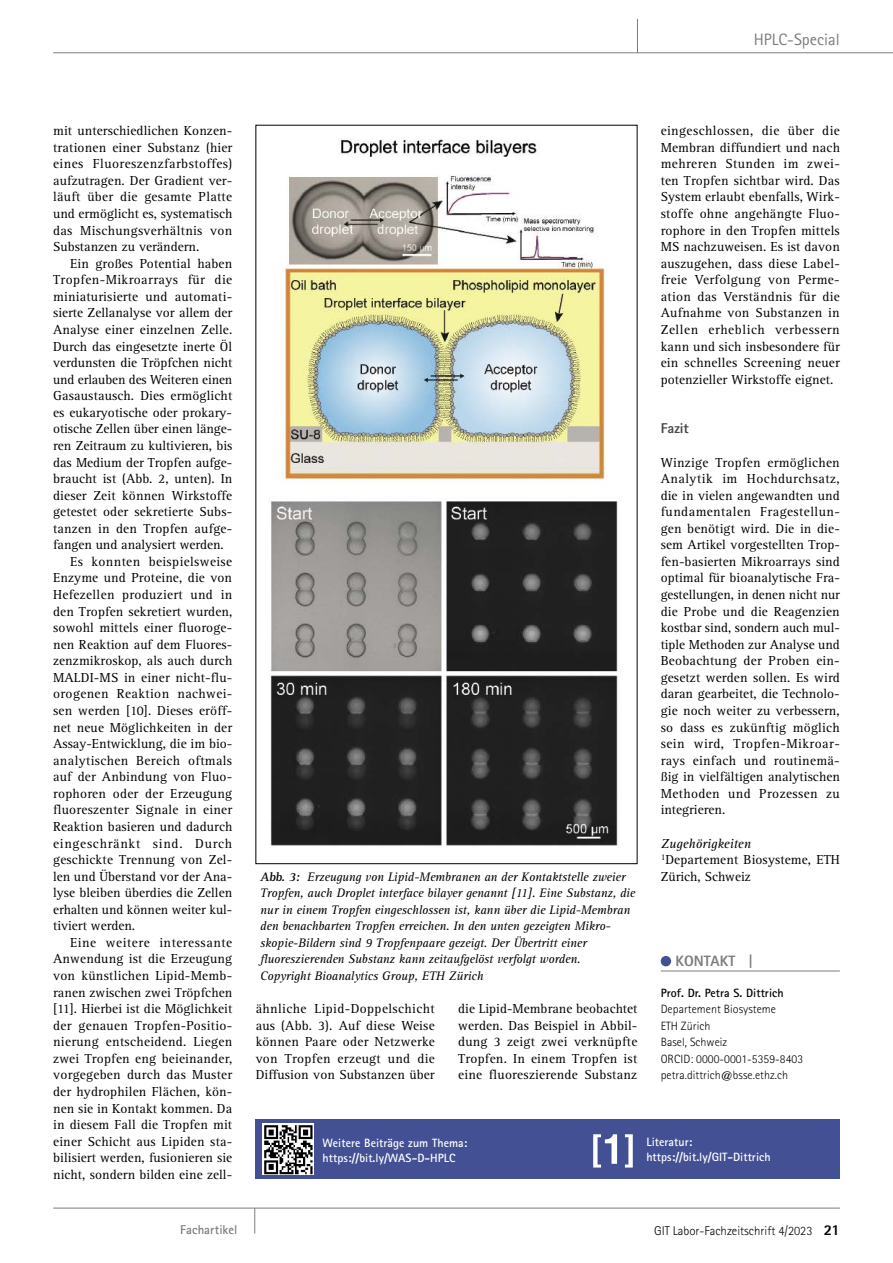
<style>
.page{position:relative;width:893px;height:1263px;background:#fff}
.page>*{position:absolute;margin:0;border:0;box-sizing:border-box;transform-origin:0 0}
.t1{font:16.5px "Rotis Sans Serif Std";color:#7c7c7c}
.t2{font:800 15px "Rotis Sans Serif Std";color:#7c7c7c}
.t3{font:800 14.25px "Rotis Sans Serif Std";color:#484848}
.t4{font:13.5px/16.5px "Rotis Serif Std";letter-spacing:.01em;color:#000;text-align:justify}
.t5{font:13.5px "Rotis Serif Std";letter-spacing:.03em;color:#000}
.t6{font:13.5px "Rotis Serif Std";letter-spacing:.055em;color:#000}
.t7{font:13.5px "Rotis Serif Std";letter-spacing:.04em;color:#000}
.t8{font:italic 12.75px/16.5px "Rotis Serif Std";letter-spacing:-.01em;color:#000}
.t9{font:300 12.75px "Rotis Sans Serif Std";color:#000}
.t10{font:700 12.75px "Rotis Sans Serif Std";letter-spacing:.005em;color:#7c7c7c}
.t11{font:300 12px/16.5px "Rotis Sans Serif Std";letter-spacing:.005em;color:#000}
.t12{font:700 12px/15px "Rotis Sans Serif Std";letter-spacing:.005em;color:#fff}
.t13{font:700 12px "Rotis Sans Serif Std";letter-spacing:.005em;color:#000}
.s1{font-weight:700;font-style:normal}
.s2{font-style:italic}
.s3{font-weight:800;font-size:15px}
</style>
<div class="page">
<div style="left:256px;top:1119px;width:584px;height:60px;background:#435093"></div>
<svg style="left:593px;top:1134px;width:40px;height:33px"></svg>
<hr style="left:661px;top:971px;width:179px;height:1px;background:#7c7c7c">
<div style="left:661px;top:956px;width:10px;height:10px;background:#435093;border-radius:50%"></div>
<img style="left:270px;top:139px;width:349px;height:708px">
<img style="left:263px;top:1123px;width:51px;height:51px">
<hr style="left:53px;top:52px;width:840px;height:1px;background:#7c7c7c">
<hr style="left:637px;top:19px;width:1px;height:34px;background:#7c7c7c">
<hr style="left:53px;top:1208px;width:787px;height:1px;background:#7c7c7c">
<svg style="left:254px;top:1208px;width:1px;height:25px"></svg>
<p class="t1" style="left:754px;top:29px;width:88px">HPLC-Special</p>
<p class="t4" style="left:53px;top:123px;width:181px">mit unterschiedlichen Konzen&shy;trationen einer Substanz (hier eines Fluoreszenzfarbstoffes) aufzutragen. Der Gradient ver&shy;läuft über die gesamte Platte und ermöglicht es, systematisch das Mischungsverhältnis von Substanzen zu verändern.</p>
<p class="t4" style="left:70px;top:255px;width:164px">Ein großes Potential haben</p>
<p class="t5" style="left:53px;top:272px;width:181px">Tropfen-Mikroarrays für die</p>
<p class="t4" style="left:53px;top:289px;width:181px">miniaturisierte und automati-</p>
<p class="t4" style="left:53px;top:305px;width:181px">sierte Zellanalyse vor allem der</p>
<p class="t4" style="left:53px;top:322px;width:181px">Analyse einer einzelnen Zelle.</p>
<p class="t4" style="left:53px;top:338px;width:181px">Durch das eingesetzte inerte Öl</p>
<p class="t4" style="left:53px;top:355px;width:181px">verdunsten die Tröpfchen nicht</p>
<p class="t4" style="left:53px;top:371px;width:181px">und erlauben des Weiteren einen</p>
<p class="t4" style="left:53px;top:388px;width:181px">Gasaustausch. Dies ermöglicht</p>
<p class="t4" style="left:53px;top:404px;width:180px">es eukaryotische oder prokary-</p>
<p class="t4" style="left:53px;top:421px;width:181px">otische Zellen über einen länge-</p>
<p class="t4" style="left:53px;top:438px;width:181px">ren Zeitraum zu kultivieren, bis</p>
<p class="t4" style="left:53px;top:454px;width:181px">das Medium der Tropfen aufge-</p>
<p class="t4" style="left:53px;top:471px;width:181px">braucht ist (Abb. 2, unten). In</p>
<p class="t4" style="left:53px;top:487px;width:181px">dieser Zeit können Wirkstoffe</p>
<p class="t4" style="left:53px;top:504px;width:181px">getestet oder sekretierte Subs-</p>
<p class="t4" style="left:53px;top:520px;width:181px">tanzen in den Tropfen aufge-</p>
<p class="t4" style="left:53px;top:537px;width:172px">fangen und analysiert werden.</p>
<p class="t5" style="left:70px;top:554px;width:164px">Es konnten beispielsweise</p>
<p class="t4" style="left:53px;top:570px;width:180px">Enzyme und Proteine, die von</p>
<p class="t4" style="left:53px;top:587px;width:181px">Hefezellen produziert und in</p>
<p class="t4" style="left:53px;top:603px;width:181px">den Tropfen sekretiert wurden,</p>
<p class="t4" style="left:53px;top:620px;width:181px">sowohl mittels einer fluoroge-</p>
<p class="t4" style="left:53px;top:636px;width:181px">nen Reaktion auf dem Fluores-</p>
<p class="t4" style="left:53px;top:653px;width:181px">zenzmikroskop, als auch durch</p>
<p class="t4" style="left:53px;top:669px;width:181px">MALDI-MS in einer nicht-flu-</p>
<p class="t4" style="left:53px;top:686px;width:181px">orogenen Reaktion nachwei-</p>
<p class="t4" style="left:53px;top:703px;width:181px">sen werden [10]. Dieses eröff-</p>
<p class="t4" style="left:53px;top:719px;width:181px">net neue Möglichkeiten in der</p>
<p class="t4" style="left:53px;top:736px;width:181px">Assay-Entwicklung, die im bio-</p>
<p class="t4" style="left:53px;top:752px;width:181px">analytischen Bereich oftmals</p>
<p class="t4" style="left:53px;top:769px;width:181px">auf der Anbindung von Fluo-</p>
<p class="t4" style="left:53px;top:785px;width:180px">rophoren oder der Erzeugung</p>
<p class="t4" style="left:53px;top:802px;width:181px">fluoreszenter Signale in einer</p>
<p class="t4" style="left:53px;top:819px;width:181px">Reaktion basieren und dadurch</p>
<p class="t6" style="left:53px;top:835px;width:181px">eingeschränkt sind. Durch</p>
<p class="t4" style="left:53px;top:852px;width:181px">geschickte Trennung von Zel-</p>
<p class="t4" style="left:53px;top:868px;width:181px">len und Überstand vor der Ana-</p>
<p class="t4" style="left:53px;top:885px;width:181px">lyse bleiben überdies die Zellen</p>
<p class="t4" style="left:53px;top:901px;width:181px">erhalten und können weiter kul-</p>
<p class="t4" style="left:53px;top:918px;width:84px">tiviert werden.</p>
<p class="t7" style="left:70px;top:935px;width:164px">Eine weitere interessante</p>
<p class="t4" style="left:53px;top:951px;width:181px">Anwendung ist die Erzeugung</p>
<p class="t4" style="left:53px;top:968px;width:181px">von künstlichen Lipid-Memb-</p>
<p class="t4" style="left:53px;top:984px;width:181px">ranen zwischen zwei Tröpfchen</p>
<p class="t4" style="left:53px;top:1001px;width:181px">[11]. Hierbei ist die Möglichkeit</p>
<p class="t4" style="left:53px;top:1017px;width:181px">der genauen Tropfen-Positio-</p>
<p class="t4" style="left:53px;top:1034px;width:181px">nierung entscheidend. Liegen</p>
<p class="t4" style="left:53px;top:1050px;width:181px">zwei Tropfen eng beieinander,</p>
<p class="t4" style="left:53px;top:1067px;width:181px">vorgegeben durch das Muster</p>
<p class="t4" style="left:53px;top:1084px;width:181px">der hydrophilen Flächen, kön-</p>
<p class="t4" style="left:53px;top:1100px;width:181px">nen sie in Kontakt kommen. Da</p>
<p class="t4" style="left:53px;top:1117px;width:180px">in diesem Fall die Tropfen mit</p>
<p class="t4" style="left:53px;top:1133px;width:181px">einer Schicht aus Lipiden sta-</p>
<p class="t4" style="left:53px;top:1150px;width:181px">bilisiert werden, fusionieren sie</p>
<p class="t4" style="left:53px;top:1166px;width:181px">nicht, sondern bilden eine zell-</p>
<p class="t8" style="left:260px;top:868px;width:377px"><span class="s1">Abb. 3:</span> Erzeugung von Lipid-Membranen an der Kontaktstelle zweier Tropfen, auch Droplet interface bilayer genannt [11]. Eine Substanz, die nur in einem Tropfen eingeschlossen ist, kann über die Lipid-Membran den benachbarten Tropfen erreichen. In den unten gezeigten Mikro&shy;skopie-Bildern sind 9 Tropfenpaare gezeigt. Der Übertritt einer fluoreszierenden Substanz kann zeitaufgelöst verfolgt worden.<br>Copyright Bioanalytics Group, ETH Zürich</p>
<p class="t4" style="left:256px;top:1001px;width:181px">ähnliche Lipid-Doppelschicht aus (Abb. 3). Auf diese Weise können Paare oder Netzwerke von Tropfen erzeugt und die Diffusion von Substanzen über</p>
<p class="t4" style="left:458px;top:1001px;width:181px">die Lipid-Membrane beobachtet werden. Das Beispiel in Abbil&shy;dung 3 zeigt zwei verknüpfte Tropfen. In einem Tropfen ist eine fluoreszierende Substanz</p>
<p class="t4" style="left:661px;top:123px;width:181px">eingeschlossen, die über die Membran diffundiert und nach mehreren Stunden im zwei&shy;ten Tropfen sichtbar wird. Das System erlaubt ebenfalls, Wirk&shy;stoffe ohne angehängte Fluo&shy;rophore in den Tropfen mittels MS nachzuweisen. Es ist davon auszugehen, dass diese Label&shy;freie Verfolgung von Perme&shy;ation das Verständnis für die Aufnahme von Substanzen in Zellen erheblich verbessern kann und sich insbesondere für ein schnelles Screening neuer potenzieller Wirkstoffe eignet.</p>
<p class="t3" style="left:661px;top:419px;width:30px">Fazit</p>
<p class="t4" style="left:661px;top:454px;width:181px">Winzige Tropfen ermöglichen Analytik im Hochdurchsatz, die in vielen angewandten und fundamentalen Fragestellun&shy;gen benötigt wird. Die in die&shy;sem Artikel vorgestellten Trop&shy;fen-basierten Mikroarrays sind optimal für bioanalytische Fra&shy;gestellungen, in denen nicht nur die Probe und die Reagenzien kostbar sind, sondern auch mul&shy;tiple Methoden zur Analyse und Beobachtung der Proben ein&shy;gesetzt werden sollen. Es wird daran gearbeitet, die Technolo&shy;gie noch weiter zu verbessern, so dass es zukünftig möglich sein wird, Tropfen-Mikroar&shy;rays einfach und routinemä&shy;ßig in vielfältigen analytischen Methoden und Prozessen zu integrieren.</p>
<p class="t4" style="left:661px;top:835px;width:181px;text-align:left"><span class="s2">Zugehörigkeiten<br></span><sup>1</sup>Departement Biosysteme, ETH<br>Zürich, Schweiz</p>
<p class="t2" style="left:676px;top:952px;width:79px">KONTAKT |</p>
<p class="t13" style="left:661px;top:985px;width:124px">Prof. Dr. Petra S. Dittrich</p>
<p class="t11" style="left:661px;top:1001px;width:144px">Departement Biosysteme<br>ETH Zürich<br>Basel, Schweiz<br>ORCID: 0000-0001-5359-8403 petra.dittrich@bsse.ethz.ch</p>
<p class="t12" style="left:323px;top:1135px;width:146px">Weitere Beiträge zum Thema: https://bit.ly/WAS-D-HPLC</p>
<p class="t12" style="left:646px;top:1134px;width:126px">Literatur: https://bit.ly/GIT-Dittrich</p>
<p class="t10" style="left:180px;top:1221px;width:59px">Fachartikel</p>
<p class="t9" style="left:654px;top:1223px;width:187px">GIT Labor-Fachzeitschrift 4/2023 <span class="s3">21</span></p>
</div>
